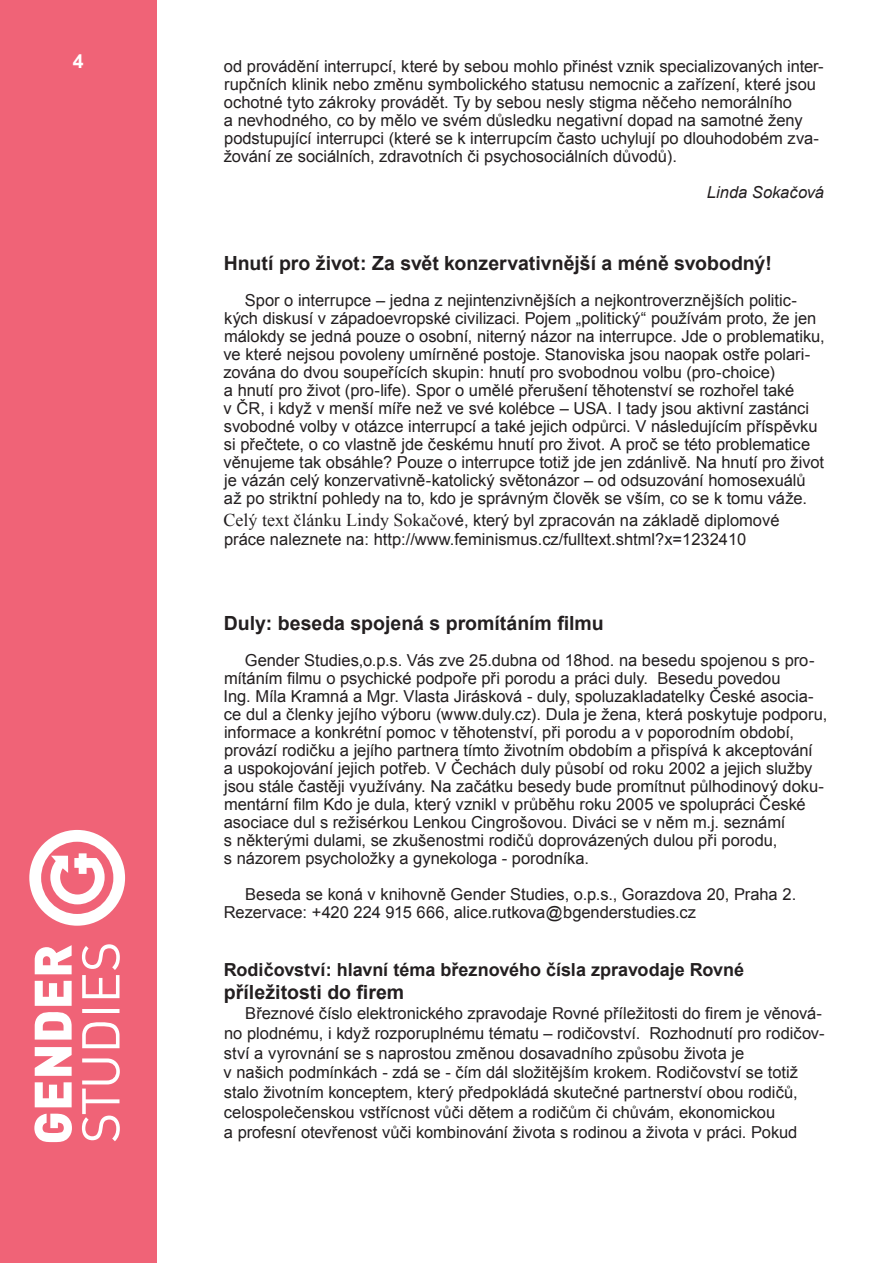
<style>
.page{position:relative;width:893px;height:1263px;background:#fff}
.page>*{position:absolute;margin:0;border:0;box-sizing:border-box;transform-origin:0 0}
.t1{font:700 19.5px "Arial";color:#231f20}
.t2{font:700 19.5px "Arial";color:#fff}
.t3{font:700 18px "Arial";color:#231f20}
.t4{font:16.5px/18px "Arial";letter-spacing:-.005em;color:#231f20}
.t5{font:italic 16.5px "Arial";color:#231f20}
.s1{font-family:"Times New Roman";font-size:18px}
</style>
<div class="page">
<div style="left:0;top:0;width:157px;height:1263px;background:#f06377"></div>
<svg style="left:29px;top:830px;width:96px;height:312px"></svg>
<p class="t2" style="left:73px;top:49px;width:12px">4</p>
<p class="t4" style="left:224px;top:57px;width:601px">od provádění interrupcí, které by sebou mohlo přinést vznik specializovaných inter&shy;rupčních klinik nebo změnu symbolického statusu nemocnic a zařízení, které jsou ochotné tyto zákroky provádět. Ty by sebou nesly stigma něčeho nemorálního<br>a nevhodného, co by mělo ve svém důsledku negativní dopad na samotné ženy podstupující interrupci (které se k interrupcím často uchylují po dlouhodobém zva&shy;žování ze sociálních, zdravotních či psychosociálních důvodů).</p>
<p class="t5" style="left:707px;top:182px;width:119px">Linda Sokačová</p>
<p class="t1" style="left:224px;top:250px;width:550px">Hnutí pro život: Za svět konzervativnější a méně svobodný!</p>
<p class="t4" style="left:224px;top:291px;width:603px;text-indent:21px">Spor o interrupce – jedna z nejintenzivnějších a nejkontroverznějších politic&shy;kých diskusí v západoevropské civilizaci. Pojem „politický“ používám proto, že jen málokdy se jedná pouze o osobní, niterný názor na interrupce. Jde o problematiku, ve které nejsou povoleny umírněné postoje. Stanoviska jsou naopak ostře polari&shy;zována do dvou soupeřících skupin: hnutí pro svobodnou volbu (pro-choice)<br>a hnutí pro život (pro-life). Spor o umělé přerušení těhotenství se rozhořel také<br>v ČR, i když v menší míře než ve své kolébce – USA. I tady jsou aktivní zastánci svobodné volby v otázce interrupcí a také jejich odpůrci. V následujícím příspěvku si přečtete, o co vlastně jde českému hnutí pro život. A proč se této problematice věnujeme tak obsáhle? Pouze o interrupce totiž jde jen zdánlivě. Na hnutí pro život je vázán celý konzervativně-katolický světonázor – od odsuzování homosexuálů až po striktní pohledy na to, kdo je správným člověk se vším, co se k tomu váže.</p>
<p class="t4" style="left:224px;top:510px;width:557px;line-height:19.8px"><span class="s1">Celý text článku Lindy Sokačo</span>vé, který byl zpracován na základě diplomové práce naleznete na: http://www.feminismus.cz/fulltext.shtml?x=1232410</p>
<p class="t1" style="left:224px;top:610px;width:382px">Duly: beseda spojená s promítáním filmu</p>
<p class="t4" style="left:224px;top:651px;width:605px;text-indent:21px">Gender Studies,o.p.s. Vás zve 25.dubna od 18hod. na besedu spojenou s pro&shy;mítáním filmu o psychické podpoře při porodu a práci duly. Besedu povedou<br>Ing. Míla Kramná a Mgr. Vlasta Jirásková - duly, spoluzakladatelky České asocia&shy;ce dul a členky jejího výboru (www.duly.cz). Dula je žena, která poskytuje podporu, informace a konkrétní pomoc v těhotenství, při porodu a v poporodním období, provází rodičku a jejího partnera tímto životním obdobím a přispívá k akceptování<br>a uspokojování jejich potřeb. V Čechách duly působí od roku 2002 a jejich služby jsou stále častěji využívány. Na začátku besedy bude promítnut půlhodinový doku&shy;mentární film Kdo je dula, který vznikl v průběhu roku 2005 ve spolupráci České asociace dul s režisérkou Lenkou Cingrošovou. Diváci se v něm m.j. seznámí<br>s některými dulami, se zkušenostmi rodičů doprovázených dulou při porodu,<br>s názorem psycholožky a gynekologa - porodníka.</p>
<p class="t4" style="left:224px;top:885px;width:574px;text-indent:21px">Beseda se koná v knihovně Gender Studies, o.p.s., Gorazdova 20, Praha 2.<br>Rezervace: +420 224 915 666, alice.rutkova@bgenderstudies.cz</p>
<p class="t3" style="left:224px;top:957px;width:522px">Rodičovství: hlavní téma březnového čísla zpravodaje Rovné</p>
<p class="t1" style="left:224px;top:979px;width:182px">příležitosti do firem</p>
<p class="t4" style="left:224px;top:1003px;width:602px;line-height:19.8px;text-indent:22px">Březnové číslo elektronického zpravodaje Rovné příležitosti do firem je věnová&shy;no plodnému, i když rozporuplnému tématu – rodičovství. Rozhodnutí pro rodičov&shy;ství a vyrovnání se s naprostou změnou dosavadního způsobu života je<br>v našich podmínkách - zdá se - čím dál složitějším krokem. Rodičovství se totiž stalo životním konceptem, který předpokládá skutečné partnerství obou rodičů, celospolečenskou vstřícnost vůči dětem a rodičům či chůvám, ekonomickou<br>a profesní otevřenost vůči kombinování života s rodinou a života v práci. Pokud</p>
</div>
